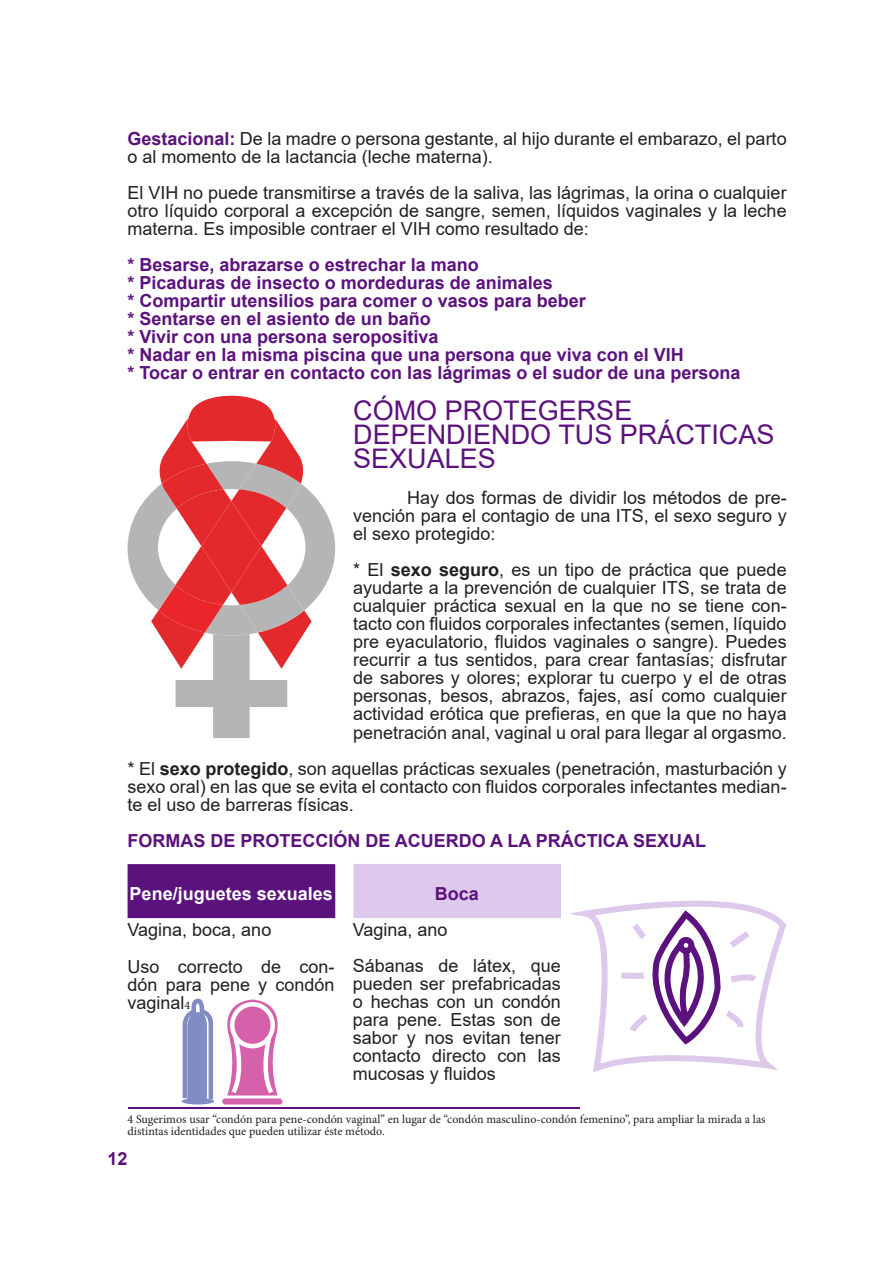
<style>
.page{position:relative;width:893px;height:1263px;background:#fff}
.page>*{position:absolute;margin:0;border:0;box-sizing:border-box;transform-origin:0 0}
.t1{font:27px "Arial";color:#5c127d}
.t2{font:18px/18px "Arial";color:#231f20;text-align:justify}
.t3{font:700 18px "Arial";color:#5c127d}
.t4{font:700 18px "Arial";color:#fdfdfe}
.t5{font:12px/12px "Minion Pro";color:#231f20}
.s1{font-weight:700;color:#5c127d}
.s2{font-weight:700}
.s3{font-family:"Minion Pro";font-size:12px}
</style>
<div class="page">
<svg style="left:128px;top:395px;width:207px;height:343px"></svg>
<svg style="left:180px;top:999px;width:105px;height:109px"></svg>
<div style="left:128px;top:864px;width:207px;height:54px;background:#5c127d"></div>
<hr style="left:128px;top:1108px;width:451px;height:1px;background:#5c127d">
<div style="left:354px;top:864px;width:207px;height:54px;background:#dec9ed"></div>
<svg style="left:579px;top:900px;width:208px;height:172px"></svg>
<p class="t2" style="left:128px;top:129px;width:661px"><span class="s1">Gestacional:</span> De la madre o persona gestante, al hijo durante el embarazo, el parto o al momento de la lactancia (leche materna).</p>
<p class="t2" style="left:128px;top:183px;width:661px">El VIH no puede transmitirse a través de la saliva, las lágrimas, la orina o cualquier otro líquido corporal a excepción de sangre, semen, líquidos vaginales y la leche materna. Es imposible contraer el VIH como resultado de:</p>
<p class="t3" style="left:128px;top:252px;width:353px">* Besarse, abrazarse o estrechar la mano</p>
<p class="t3" style="left:128px;top:270px;width:427px">* Picaduras de insecto o mordeduras de animales</p>
<p class="t3" style="left:128px;top:288px;width:460px">* Compartir utensilios para comer o vasos para beber</p>
<p class="t3" style="left:128px;top:306px;width:305px">* Sentarse en el asiento de un baño</p>
<p class="t3" style="left:128px;top:324px;width:312px">* Vivir con una persona seropositiva</p>
<p class="t3" style="left:128px;top:342px;width:558px">* Nadar en la misma piscina que una persona que viva con el VIH</p>
<p class="t3" style="left:128px;top:360px;width:614px">* Tocar o entrar en contacto con las lágrimas o el sudor de una persona</p>
<p class="t1" style="left:353px;top:392px;width:281px">CÓMO PROTEGERSE</p>
<p class="t1" style="left:353px;top:416px;width:423px">DEPENDIENDO TUS PRÁCTICAS</p>
<p class="t1" style="left:353px;top:440px;width:144px">SEXUALES</p>
<p class="t2" style="left:353px;top:489px;width:435px;text-indent:54px">Hay dos formas de dividir los métodos de pre&shy;vención para el contagio de una ITS, el sexo seguro y el sexo protegido:</p>
<p class="t2" style="left:353px;top:561px;width:435px">* El <span class="s2">sexo seguro</span>, es un tipo de práctica que puede ayudarte a la prevención de cualquier ITS, se trata de cualquier práctica sexual en la que no se tiene con&shy;tacto con fluidos corporales infectantes (semen, líquido pre eyaculatorio, fluidos vaginales o sangre). Puedes recurrir a tus sentidos, para crear fantasías; disfrutar de sabores y olores; explorar tu cuerpo y el de otras personas, besos, abrazos, fajes, así como cualquier actividad erótica que prefieras, en que la que no haya penetración anal, vaginal u oral para llegar al orgasmo.</p>
<p class="t2" style="left:128px;top:759px;width:661px">* El <span class="s2">sexo protegido</span>, son aquellas prácticas sexuales (penetración, masturbación y sexo oral) en las que se evita el contacto con fluidos corporales infectantes median&shy;te el uso de barreras físicas.</p>
<p class="t3" style="left:128px;top:828px;width:580px">FORMAS DE PROTECCIÓN DE ACUERDO A LA PRÁCTICA SEXUAL</p>
<p class="t4" style="left:130px;top:881px;width:205px">Pene/juguetes sexuales</p>
<p class="t2" style="left:128px;top:920px;width:145px">Vagina, boca, ano</p>
<p class="t2" style="left:128px;top:958px;width:208px">Uso correcto de con&shy;dón para pene y condón</p>
<p class="t2" style="left:128px;top:994px;width:64px">vaginal<span class="s3">4</span></p>
<p class="t3" style="left:435px;top:881px;width:46px">Boca</p>
<p class="t2" style="left:353px;top:920px;width:96px">Vagina, ano</p>
<p class="t2" style="left:353px;top:956px;width:210px">Sábanas de látex, que pueden ser prefabricadas o hechas con un condón para pene. Estas son de sabor y nos evitan tener contacto directo con las mucosas y fluidos</p>
<p class="t5" style="left:128px;top:1113px;width:640px">4 Sugerimos usar “condón para pene-condón vaginal” en lugar de “condón masculino-condón femenino”, para ampliar la mirada a las distintas identidades que pueden utilizar éste método.</p>
<p class="t3" style="left:108px;top:1146px;width:22px">12</p>
</div>
